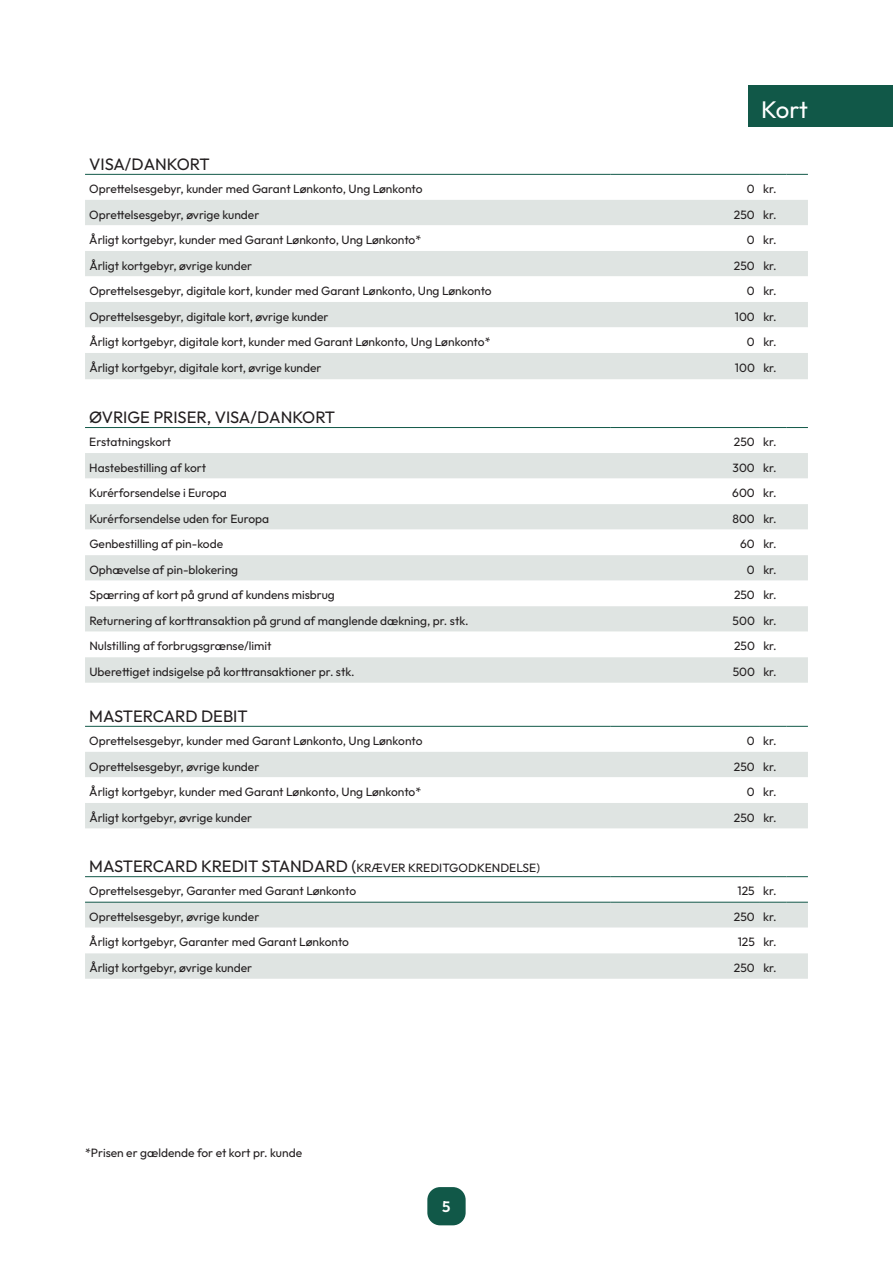
<style>
.page{position:relative;width:893px;height:1263px;background:#fff}
.page>*{position:absolute;margin:0;border:0;box-sizing:border-box;transform-origin:0 0}
.t1{font:24px "Outfit";color:#fff}
.t2{font:16.5px "Outfit";letter-spacing:-.01em;color:#231f20}
.t3{font:600 15px "Outfit";color:#fff}
.t4{font:12px "Outfit";color:#231f20}
.s1{font-size:12px}
</style>
<div class="page">
<div style="left:85px;top:200px;width:723px;height:179px;background:#dfe4e2"></div>
<svg style="left:85px;top:225px;width:723px;height:128px"></svg>
<hr style="left:85px;top:174px;width:525px;height:1px;background:#115848">
<hr style="left:610px;top:174px;width:149px;height:1px;background:#115848">
<svg style="left:759px;top:174px;width:49px;height:1px"></svg>
<div style="left:85px;top:752px;width:723px;height:76px;background:#dfe4e2"></div>
<svg style="left:85px;top:777px;width:723px;height:26px"></svg>
<hr style="left:85px;top:726px;width:525px;height:1px;background:#115848">
<hr style="left:610px;top:726px;width:149px;height:1px;background:#115848">
<svg style="left:759px;top:726px;width:49px;height:1px"></svg>
<div style="left:427px;top:1187px;width:39px;height:38px;background:#115848;border-radius:13px"></div>
<div style="left:85px;top:453px;width:723px;height:230px;background:#dfe4e2"></div>
<svg style="left:85px;top:479px;width:723px;height:178px"></svg>
<hr style="left:85px;top:427px;width:525px;height:1px;background:#115848">
<hr style="left:610px;top:427px;width:149px;height:1px;background:#115848">
<svg style="left:759px;top:427px;width:49px;height:1px"></svg>
<div style="left:748px;top:85px;width:145px;height:41px;background:#115848"></div>
<div style="left:85px;top:903px;width:723px;height:76px;background:#dfe4e2"></div>
<svg style="left:85px;top:928px;width:723px;height:25px"></svg>
<hr style="left:85px;top:876px;width:525px;height:1px;background:#115848">
<hr style="left:610px;top:876px;width:149px;height:1px;background:#115848">
<svg style="left:759px;top:876px;width:49px;height:1px"></svg>
<hr style="left:85px;top:902px;width:525px;height:1px;background:#115848">
<hr style="left:610px;top:902px;width:149px;height:1px;background:#115848">
<svg style="left:759px;top:902px;width:49px;height:1px"></svg>
<h1 class="t1" style="left:761px;top:94px;width:48px">Kort</h1>
<h2 class="t2" style="left:89px;top:154px;width:122px">VISA/DANKORT</h2>
<p class="t4" style="left:89px;top:181px;width:335px">Oprettelsesgebyr, kunder med Garant Lønkonto, Ung Lønkonto</p>
<p class="t4" style="left:747px;top:181px;width:31px">0 kr.</p>
<p class="t4" style="left:89px;top:207px;width:172px">Oprettelsesgebyr, øvrige kunder</p>
<p class="t4" style="left:734px;top:207px;width:44px">250 kr.</p>
<p class="t4" style="left:89px;top:232px;width:333px">Årligt kortgebyr, kunder med Garant Lønkonto, Ung Lønkonto*</p>
<p class="t4" style="left:747px;top:232px;width:31px">0 kr.</p>
<p class="t4" style="left:89px;top:258px;width:164px">Årligt kortgebyr, øvrige kunder</p>
<p class="t4" style="left:734px;top:258px;width:44px">250 kr.</p>
<p class="t4" style="left:89px;top:283px;width:404px">Oprettelsesgebyr, digitale kort, kunder med Garant Lønkonto, Ung Lønkonto</p>
<p class="t4" style="left:747px;top:283px;width:31px">0 kr.</p>
<p class="t4" style="left:89px;top:309px;width:241px">Oprettelsesgebyr, digitale kort, øvrige kunder</p>
<p class="t4" style="left:735px;top:309px;width:43px">100 kr.</p>
<p class="t4" style="left:89px;top:334px;width:403px">Årligt kortgebyr, digitale kort, kunder med Garant Lønkonto, Ung Lønkonto*</p>
<p class="t4" style="left:747px;top:334px;width:31px">0 kr.</p>
<p class="t4" style="left:89px;top:360px;width:234px">Årligt kortgebyr, digitale kort, øvrige kunder</p>
<p class="t4" style="left:735px;top:360px;width:43px">100 kr.</p>
<h2 class="t2" style="left:89px;top:407px;width:247px">ØVRIGE PRISER, VISA/DANKORT</h2>
<p class="t4" style="left:89px;top:434px;width:84px">Erstatningskort</p>
<p class="t4" style="left:734px;top:434px;width:44px">250 kr.</p>
<p class="t4" style="left:89px;top:460px;width:118px">Hastebestilling af kort</p>
<p class="t4" style="left:733px;top:460px;width:46px">300 kr.</p>
<p class="t4" style="left:89px;top:485px;width:139px">Kurérforsendelse i Europa</p>
<p class="t4" style="left:732px;top:485px;width:46px">600 kr.</p>
<p class="t4" style="left:89px;top:511px;width:181px">Kurérforsendelse uden for Europa</p>
<p class="t4" style="left:732px;top:511px;width:46px">800 kr.</p>
<p class="t4" style="left:89px;top:536px;width:135px">Genbestilling af pin-kode</p>
<p class="t4" style="left:740px;top:536px;width:38px">60 kr.</p>
<p class="t4" style="left:89px;top:562px;width:150px">Ophævelse af pin-blokering</p>
<p class="t4" style="left:747px;top:562px;width:31px">0 kr.</p>
<p class="t4" style="left:89px;top:587px;width:247px">Spærring af kort på grund af kundens misbrug</p>
<p class="t4" style="left:734px;top:587px;width:44px">250 kr.</p>
<p class="t4" style="left:89px;top:613px;width:381px">Returnering af korttransaktion på grund af manglende dækning, pr. stk.</p>
<p class="t4" style="left:733px;top:613px;width:46px">500 kr.</p>
<p class="t4" style="left:89px;top:638px;width:184px">Nulstilling af forbrugsgrænse/limit</p>
<p class="t4" style="left:734px;top:638px;width:44px">250 kr.</p>
<p class="t4" style="left:89px;top:664px;width:267px">Uberettiget indsigelse på korttransaktioner pr. stk.</p>
<p class="t4" style="left:733px;top:664px;width:46px">500 kr.</p>
<h2 class="t2" style="left:89px;top:705px;width:160px">MASTERCARD DEBIT</h2>
<p class="t4" style="left:89px;top:733px;width:335px">Oprettelsesgebyr, kunder med Garant Lønkonto, Ung Lønkonto</p>
<p class="t4" style="left:747px;top:733px;width:31px">0 kr.</p>
<p class="t4" style="left:89px;top:759px;width:172px">Oprettelsesgebyr, øvrige kunder</p>
<p class="t4" style="left:734px;top:759px;width:44px">250 kr.</p>
<p class="t4" style="left:89px;top:784px;width:333px">Årligt kortgebyr, kunder med Garant Lønkonto, Ung Lønkonto*</p>
<p class="t4" style="left:747px;top:784px;width:31px">0 kr.</p>
<p class="t4" style="left:89px;top:810px;width:164px">Årligt kortgebyr, øvrige kunder</p>
<p class="t4" style="left:734px;top:810px;width:44px">250 kr.</p>
<h2 class="t2" style="left:89px;top:856px;width:452px">MASTERCARD KREDIT STANDARD (<span class="s1">KRÆVER KREDITGODKENDELSE)</span></h2>
<p class="t4" style="left:89px;top:883px;width:268px">Oprettelsesgebyr, Garanter med Garant Lønkonto</p>
<p class="t4" style="left:738px;top:883px;width:41px">125 kr.</p>
<p class="t4" style="left:89px;top:909px;width:172px">Oprettelsesgebyr, øvrige kunder</p>
<p class="t4" style="left:734px;top:909px;width:44px">250 kr.</p>
<p class="t4" style="left:89px;top:934px;width:261px">Årligt kortgebyr, Garanter med Garant Lønkonto</p>
<p class="t4" style="left:738px;top:934px;width:41px">125 kr.</p>
<p class="t4" style="left:89px;top:960px;width:164px">Årligt kortgebyr, øvrige kunder</p>
<p class="t4" style="left:734px;top:960px;width:44px">250 kr.</p>
<p class="t4" style="left:85px;top:1145px;width:219px">*Prisen er gældende for et kort pr. kunde</p>
<p class="t3" style="left:442px;top:1197px;width:10px">5</p>
</div>
